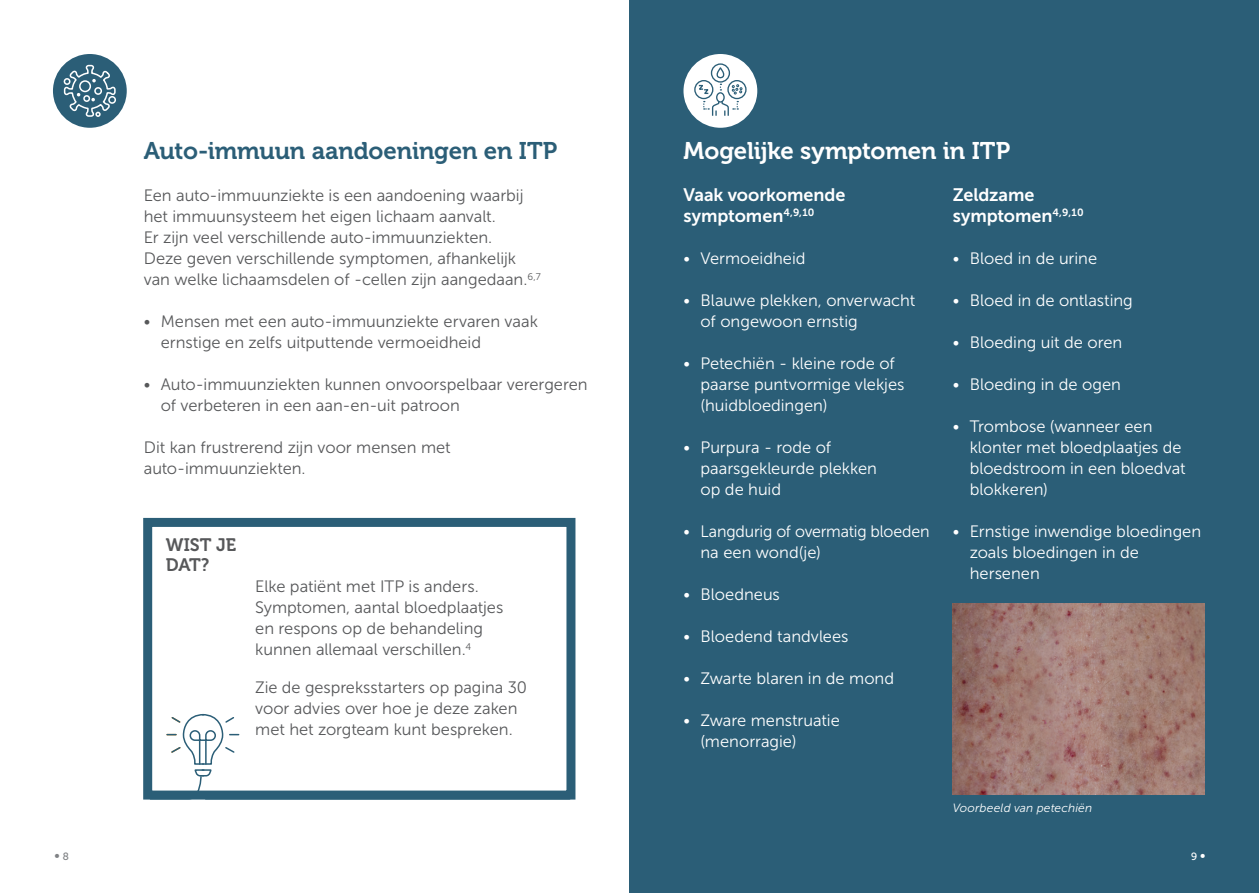
<style>
.page{position:relative;width:1259px;height:893px;background:#fff}
.page>*{position:absolute;margin:0;border:0;box-sizing:border-box;transform-origin:0 0}
.Kop_blauw{font:24px "Museo 700";letter-spacing:-.005em;color:#2b5e77}
.Kop_wit{font:24px "Museo 700";letter-spacing:-.005em;color:#fff}
.Subkop_wit{font:18px/21px "Museo Sans 700";color:#fff}
.t1{font:18px/20.4px "Museo 700";letter-spacing:-.01em;color:#57585a}
.Body{font:16.5px/21px "Museo Sans 300";color:#57585a}
.t2{font:16.5px/21px "Museo Sans 300";color:#fff}
.t3{font:italic 12px "Museo Sans 300";letter-spacing:.01em;color:#fff}
.t4{font:10.5px "Academy Sans";color:#808285}
.t5{font:10.5px "Museo 500";color:#fff}
.s1{font-family:"Museo 500"}
.s2{font-family:"Academy Sans"}
</style>
<div class="page">
<div style="left:53px;top:54px;width:74px;height:74px;background:#2b5e77;border-radius:50%"></div>
<svg style="left:63px;top:64px;width:53px;height:64px"></svg>
<div style="left:629px;top:0;width:630px;height:893px;background:#2b5e77"></div>
<div style="left:683px;top:54px;width:74px;height:74px;background:#fff;border-radius:50%"></div>
<div style="left:711px;top:63px;width:19px;height:20px;border:1px solid #2b5e77;border-radius:50%"></div>
<div style="left:694px;top:80px;width:19px;height:19px;border:1px solid #2b5e77;border-radius:50%"></div>
<div style="left:727px;top:80px;width:19px;height:19px;border:1px solid #2b5e77;border-radius:50%"></div>
<svg style="left:697px;top:68px;width:45px;height:48px"></svg>
<img style="left:952px;top:604px;width:253px;height:190px">
<svg style="left:143px;top:518px;width:432px;height:282px;background:#2e6079"></svg>
<svg style="left:149px;top:520px;width:422px;height:280px"></svg>
<svg style="left:167px;top:713px;width:72px;height:64px"></svg>
<p class="t4" style="left:54px;top:849px;width:16px">• <span class="s1">8</span></p>
<p class="Kop_blauw" style="left:144px;top:137px;width:415px">Auto-immuun aandoeningen en ITP</p>
<p class="Body" style="left:144px;top:185px;width:398px">Een auto-immuunziekte is een aandoening waarbij het immuunsysteem het eigen lichaam aanvalt.<br>Er zijn veel verschillende auto-immuunziekten.<br>Deze geven verschillende symptomen, afhankelijk van welke lichaamsdelen of -cellen zijn aangedaan.<sup>6,7</sup></p>
<p class="Body" style="left:161px;top:311px;width:379px;text-indent:-17px">• Mensen met een auto-immuunziekte ervaren vaak ernstige en zelfs uitputtende vermoeidheid</p>
<p class="Body" style="left:161px;top:374px;width:428px;text-indent:-17px">• Auto-immuunziekten kunnen onvoorspelbaar verergeren of verbeteren in een aan-en-uit patroon</p>
<p class="Body" style="left:144px;top:437px;width:308px">Dit kan frustrerend zijn voor mensen met auto-immuunziekten.</p>
<p class="t1" style="left:166px;top:535px;width:72px">WIST JE<br>DAT?</p>
<p class="Body" style="left:255px;top:576px;width:250px">Elke patiënt met ITP is anders.<br>Symptomen, aantal bloedplaatjes en respons op de behandeling kunnen allemaal verschillen.<sup>4</sup></p>
<p class="Body" style="left:255px;top:677px;width:273px">Zie de gespreksstarters op pagina 30 voor advies over hoe je deze zaken met het zorgteam kunt bespreken.</p>
<p class="Kop_wit" style="left:683px;top:137px;width:328px">Mogelijke symptomen in ITP</p>
<p class="Subkop_wit" style="left:683px;top:184px;width:163px">Vaak voorkomende symptomen<sup>4,9,10</sup></p>
<p class="t2" style="left:683px;top:248px;width:124px">• Vermoeidheid</p>
<p class="t2" style="left:700px;top:290px;width:216px;text-indent:-17px">• Blauwe plekken, onverwacht of ongewoon ernstig</p>
<p class="t2" style="left:700px;top:353px;width:205px;text-indent:-17px">• Petechiën - kleine rode of paarse puntvormige vlekjes (huidbloedingen)</p>
<p class="t2" style="left:700px;top:437px;width:178px;text-indent:-17px">• Purpura - rode of paarsgekleurde plekken op de huid</p>
<p class="t2" style="left:700px;top:521px;width:231px;text-indent:-17px">• Langdurig of overmatig bloeden na een wond(je)</p>
<p class="t2" style="left:683px;top:584px;width:98px">• Bloedneus</p>
<p class="t2" style="left:683px;top:626px;width:167px">• Bloedend tandvlees</p>
<p class="t2" style="left:683px;top:668px;width:212px">• Zwarte blaren in de mond</p>
<p class="t2" style="left:700px;top:710px;width:141px;text-indent:-17px">• Zware menstruatie (menorragie)</p>
<p class="Subkop_wit" style="left:952px;top:184px;width:132px">Zeldzame symptomen<sup>4,9,10</sup></p>
<p class="t2" style="left:952px;top:248px;width:146px">• Bloed in de urine</p>
<p class="t2" style="left:952px;top:290px;width:182px">• Bloed in de ontlasting</p>
<p class="t2" style="left:952px;top:332px;width:171px">• Bloeding uit de oren</p>
<p class="t2" style="left:952px;top:374px;width:170px">• Bloeding in de ogen</p>
<p class="t2" style="left:969px;top:416px;width:217px;text-indent:-17px">• Trombose (wanneer een klonter met bloedplaatjes de bloedstroom in een bloedvat blokkeren)</p>
<p class="t2" style="left:969px;top:521px;width:233px;text-indent:-17px">• Ernstige inwendige bloedingen zoals bloedingen in de hersenen</p>
<p class="t3" style="left:952px;top:801px;width:141px">Voorbeeld van petechiën</p>
<p class="t5" style="left:1191px;top:851px;width:16px">9 <span class="s2">•</span></p>
</div>
